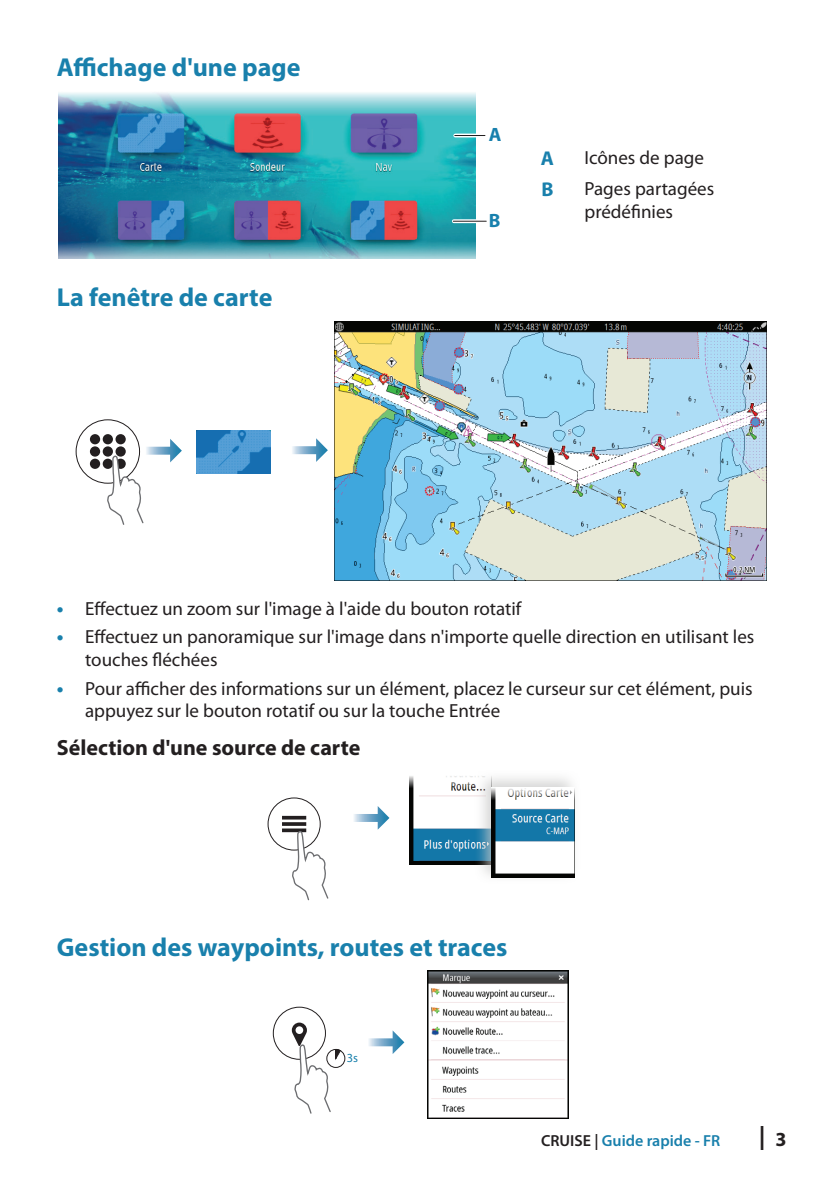
<style>
.page{position:relative;width:840px;height:1191px;background:#fff}
.page>*{position:absolute;margin:0;border:0;box-sizing:border-box;transform-origin:0 0}
.t1{font:700 26px "Myriad Pro";color:#1980ac}
.t2{font:700 24px "Myriad Pro";color:#231f20}
.t3{font:700 22px "Myriad Pro";color:#231f20}
.t4{font:700 20px "Myriad Pro";color:#1980ac}
.t5{font:700 19.4px "Myriad Pro";color:#1880ad}
.t6{font:19px/22.8px "Myriad Pro";color:#231f20}
.t7{font:600 16px "Myriad Pro";color:#1980ac}
.t8{font:12.4px "Myriad Pro";color:#1980ac}
.s1{font-weight:700;font-size:20px;color:#1980ac}
.s2{color:#231f20}
</style>
<div class="page">
<img style="left:59px;top:92px;width:416px;height:166px">
<svg style="left:453px;top:219px;width:32px;height:4px"></svg>
<hr style="left:453px;top:221px;width:33px;height:1px;background:#231f20">
<hr style="left:455px;top:134px;width:31px;height:3px;background:#fff">
<hr style="left:454px;top:135px;width:30px;height:1px;background:#231f20">
<div style="left:90px;top:434px;width:10px;height:10px;background:#231f20;border-radius:50%"></div>
<div style="left:103px;top:434px;width:10px;height:10px;background:#231f20;border-radius:50%"></div>
<div style="left:115px;top:434px;width:11px;height:10px;background:#231f20;border-radius:50%"></div>
<div style="left:90px;top:446px;width:10px;height:10px;background:#231f20;border-radius:50%"></div>
<div style="left:103px;top:446px;width:10px;height:10px;background:#231f20;border-radius:50%"></div>
<div style="left:90px;top:458px;width:10px;height:11px;background:#231f20;border-radius:50%"></div>
<div style="left:103px;top:458px;width:10px;height:11px;background:#231f20;border-radius:50%"></div>
<svg style="left:106px;top:439px;width:76px;height:86px"></svg>
<svg style="left:292px;top:438px;width:36px;height:24px"></svg>
<img style="left:334px;top:321px;width:431px;height:260px">
<img style="left:196px;top:431px;width:74px;height:42px">
<svg style="left:354px;top:806px;width:35px;height:23px"></svg>
<img style="left:409px;top:776px;width:64px;height:88px">
<div style="left:473px;top:769px;width:107px;height:115px;background:#c8c8c7;opacity:.75"></div>
<img style="left:491px;top:787px;width:83px;height:90px">
<div style="left:268px;top:797px;width:52px;height:53px;border:1px solid #231f20;border-radius:50%"></div>
<hr style="left:282px;top:816px;width:24px;height:3px;background:#231f20">
<svg style="left:282px;top:822px;width:24px;height:4px"></svg>
<svg style="left:282px;top:828px;width:24px;height:4px"></svg>
<svg style="left:291px;top:830px;width:38px;height:71px"></svg>
<svg style="left:369px;top:1030px;width:35px;height:24px"></svg>
<img style="left:427px;top:970px;width:141px;height:148px">
<div style="left:273px;top:1007px;width:52px;height:52px;border:1px solid #231f20;border-radius:50%"></div>
<div style="left:326px;top:1049px;width:19px;height:18px;border:1px solid #231f20;border-radius:50%"></div>
<svg style="left:291px;top:1022px;width:49px;height:92px"></svg>
<h1 class="t1" style="left:57px;top:50px;width:245px">Affichage d'une page</h1>
<h1 class="t1" style="left:57px;top:281px;width:217px">La fenêtre de carte</h1>
<p class="t5" style="left:488px;top:122px;width:14px">A</p>
<p class="t5" style="left:488px;top:208px;width:13px">B</p>
<p class="t4" style="left:540px;top:145px;width:15px">A</p>
<p class="t6" style="left:584px;top:146px;width:121px">Icônes de page</p>
<p class="t4" style="left:541px;top:176px;width:14px">B</p>
<p class="t6" style="left:584px;top:177px;width:131px">Pages partagées prédéfinies</p>
<p class="t6" style="left:57px;top:597px;width:466px"><span class="s1">•</span> Effectuez un zoom sur l'image à l'aide du bouton rotatif</p>
<p class="t6" style="left:85px;top:625px;width:670px;text-indent:-28px"><span class="s1">•</span> Effectuez un panoramique sur l'image dans n'importe quelle direction en utilisant les touches fléchées</p>
<p class="t6" style="left:85px;top:676px;width:668px;text-indent:-28px"><span class="s1">•</span> Pour afficher des informations sur un élément, placez le curseur sur cet élément, puis appuyez sur le bouton rotatif ou sur la touche Entrée</p>
<p class="t3" style="left:57px;top:733px;width:305px">Sélection d'une source de carte</p>
<h1 class="t1" style="left:57px;top:930px;width:452px">Gestion des waypoints, routes et traces</h1>
<p class="t8" style="left:346px;top:1050px;width:13px">3s</p>
<p class="t7" style="left:541px;top:1130px;width:181px"><span class="s2">CRUISE |</span> Guide rapide - FR</p>
<p class="t2" style="left:758px;top:1120px;width:29px">| <sub>3</sub></p>
</div>
